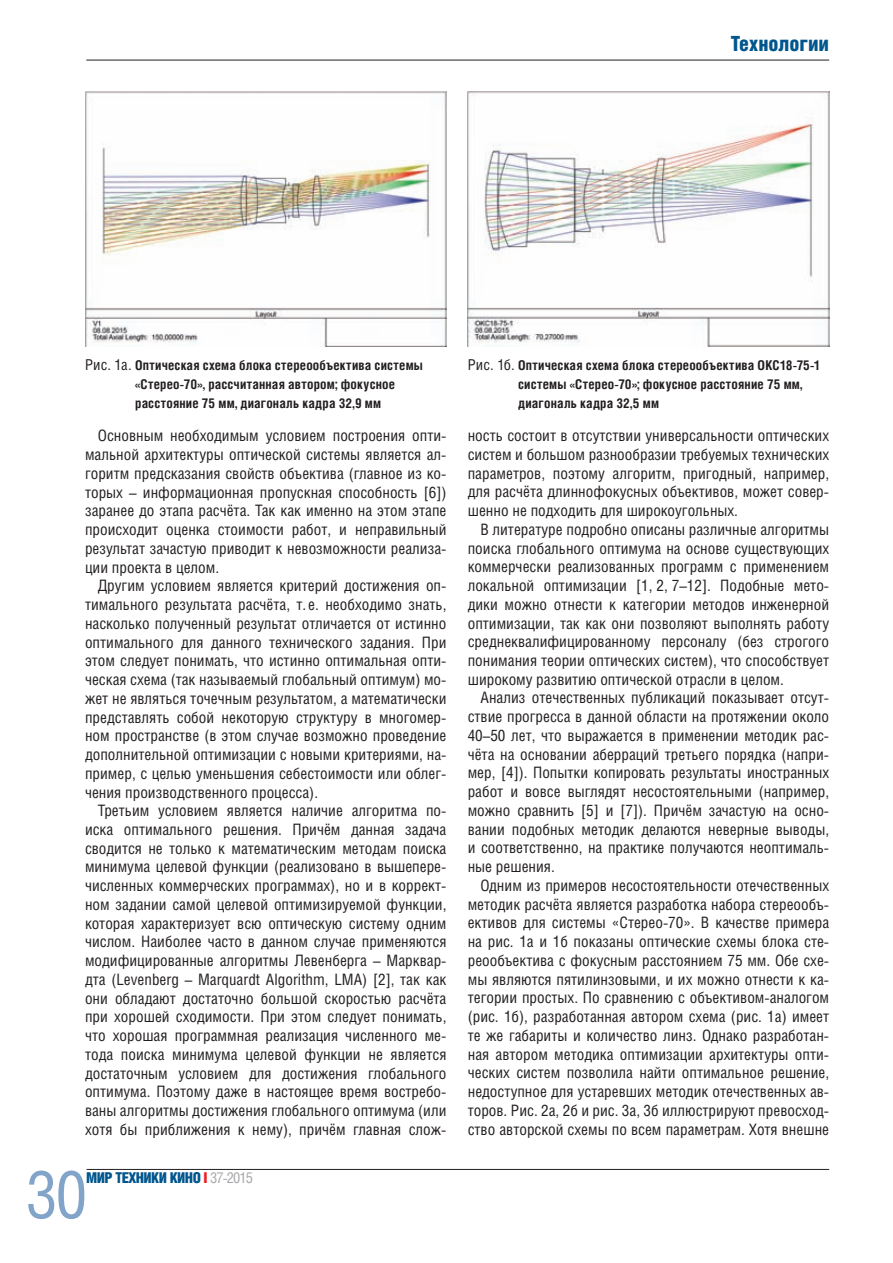
<style>
.page{position:relative;width:893px;height:1263px;background:#fff}
.page>*{position:absolute;margin:0;border:0;box-sizing:border-box;transform-origin:0 0}
.t1{font:66px "Helios Cond C";color:#82a4c8}
.t2{font:21px "Helios Cond Black C";color:#00568d}
.t3{font:15.75px/18.8px "Helios Cond C";color:#231f20;text-align:justify}
.t4{font:15px "Helios Cond Black C";letter-spacing:-.04em;color:#00568d}
.t5{font:700 13.5px/18.8px "Helios Cond C";letter-spacing:.015em;color:#231f20}
.s1{font-weight:400;font-size:15px}
.s2{color:#ee1d23}
.s3{font-family:"Helios Cond C";color:#a8a9ad}
</style>
<div class="page">
<hr style="left:87px;top:1169px;width:742px;height:1px;background:#231f20">
<hr style="left:86px;top:60px;width:743px;height:1px;background:#231f20">
<img style="left:85px;top:91px;width:361px;height:255px">
<img style="left:468px;top:91px;width:361px;height:255px">
<h2 class="t2" style="left:731px;top:32px;width:100px">Технологии</h2>
<p class="t5" style="left:135px;top:356px;width:289px;text-indent:-50px"><span class="s1">Рис. 1a.</span> Оптическая схема блока стереообъектива системы «Стерео-70», рассчитанная автором; фокусное расстояние 75 мм, диагональ кадра 32,9 мм</p>
<p class="t5" style="left:518px;top:356px;width:304px;text-indent:-50px"><span class="s1">Рис. 1б.</span> Оптическая схема блока стереообъектива OKC18-75-1 системы «Стерео-70»; фокусное расстояние 75 мм, диагональ кадра 32,5 мм</p>
<p class="t3" style="left:85px;top:426px;width:363px;text-indent:13px">Основным необходимым условием построения опти&shy;мальной архитектуры оптической системы является ал&shy;горитм предсказания свойств объектива (главное из ко&shy;торых – информационная пропускная способность [6]) заранее до этапа расчёта. Так как именно на этом этапе происходит оценка стоимости работ, и неправильный результат зачастую приводит к невозможности реализа&shy;ции проекта в целом.</p>
<p class="t3" style="left:85px;top:576px;width:363px;text-indent:13px">Другим условием является критерий достижения оп&shy;тимального результата расчёта, т. е. необходимо знать, насколько полученный результат отличается от истинно оптимального для данного технического задания. При этом следует понимать, что истинно оптимальная опти&shy;ческая схема (так называемый глобальный оптимум) мо&shy;жет не являться точечным результатом, а математически представлять собой некоторую структуру в многомер&shy;ном пространстве (в этом случае возможно проведение дополнительной оптимизации с новыми критериями, на&shy;пример, с целью уменьшения себестоимости или облег&shy;чения производственного процесса).</p>
<p class="t3" style="left:85px;top:801px;width:363px;text-indent:13px">Третьим условием является наличие алгоритма по&shy;иска оптимального решения. Причём данная задача сводится не только к математическим методам поиска минимума целевой функции (реализовано в вышепере&shy;численных коммерческих программах), но и в коррект&shy;ном задании самой целевой оптимизируемой функции, которая характеризует всю оптическую систему одним числом. Наиболее часто в данном случае применяются модифицированные алгоритмы Левенберга – Марквар&shy;дта (Levenberg – Marquardt Algorithm, LMA) [2], так как они обладают достаточно большой скоростью расчёта при хорошей сходимости. При этом следует понимать, что хорошая программная реализация численного ме&shy;тода поиска минимума целевой функции не является достаточным условием для достижения глобального оптимума. Поэтому даже в настоящее время востребо&shy;ваны алгоритмы достижения глобального оптимума (или хотя бы приближения к нему), причём главная слож-</p>
<h1 class="t1" style="left:26px;top:1155px;width:63px">30</h1>
<p class="t4" style="left:86px;top:1169px;width:168px">МИР ТЕХНИКИ КИНО <span class="s2">I</span> <span class="s3">37-2015</span></p>
<p class="t3" style="left:468px;top:426px;width:363px">ность состоит в отсутствии универсальности оптических систем и большом разнообразии требуемых технических параметров, поэтому алгоритм, пригодный, например, для расчёта длиннофокусных объективов, может совер&shy;шенно не подходить для широкоугольных.</p>
<p class="t3" style="left:468px;top:519px;width:363px;text-indent:13px">В литературе подробно описаны различные алгоритмы поиска глобального оптимума на основе существующих коммерчески реализованных программ с применением локальной оптимизации [1, 2, 7–12]. Подобные мето&shy;дики можно отнести к категории методов инженерной оптимизации, так как они позволяют выполнять работу среднеквалифицированному персоналу (без строгого понимания теории оптических систем), что способствует широкому развитию оптической отрасли в целом.</p>
<p class="t3" style="left:468px;top:688px;width:363px;text-indent:13px">Анализ отечественных публикаций показывает отсут&shy;ствие прогресса в данной области на протяжении около 40–50 лет, что выражается в применении методик рас&shy;чёта на основании аберраций третьего порядка (напри&shy;мер, [4]). Попытки копировать результаты иностранных работ и вовсе выглядят несостоятельными (например, можно сравнить [5] и [7]). Причём зачастую на осно&shy;вании подобных методик делаются неверные выводы, и соответственно, на практике получаются неоптималь&shy;ные решения.</p>
<p class="t3" style="left:468px;top:876px;width:363px;text-indent:13px">Одним из примеров несостоятельности отечественных методик расчёта является разработка набора стереообъ&shy;ективов для системы «Стерео‑70». В качестве примера на рис. 1а и 1б показаны оптические схемы блока сте&shy;реообъектива с фокусным расстоянием 75 мм. Обе схе&shy;мы являются пятилинзовыми, и их можно отнести к ка&shy;тегории простых. По сравнению с объективом-аналогом (рис. 1б), разработанная автором схема (рис. 1а) имеет те же габариты и количество линз. Однако разработан&shy;ная автором методика оптимизации архитектуры опти&shy;ческих систем позволила найти оптимальное решение, недоступное для устаревших методик отечественных ав&shy;торов. Рис. 2а, 2б и рис. 3а, 3б иллюстрируют превосход&shy;ство авторской схемы по всем параметрам. Хотя внешне</p>
</div>
